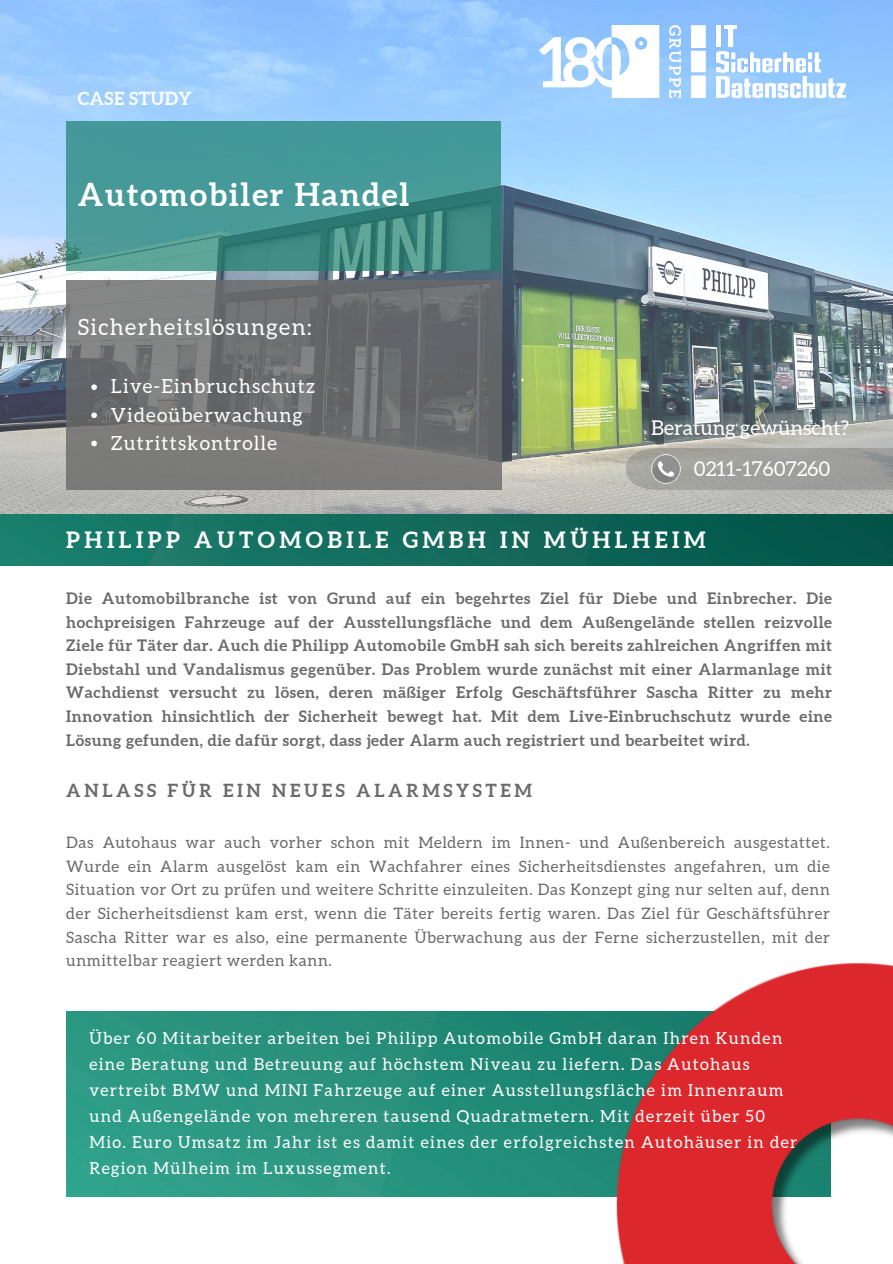
<style>
.page{position:relative;width:893px;height:1264px;background:#fff}
.page>*{position:absolute;margin:0;border:0;box-sizing:border-box;transform-origin:0 0}
.t1{font:700 31.5px "Aleo";letter-spacing:.06em;color:#fff}
.t2{font:700 22.5px "Aleo";letter-spacing:.2em;color:#fff}
.t3{font:22.5px "Aleo";letter-spacing:.06em;color:#fff}
.t4{font:20.4px "Aleo";color:#fff}
.t5{font:19.5px "Aleo";letter-spacing:.06em;color:#fff}
.t6{font:700 18px "Aleo";letter-spacing:.2em;color:#6a6a6a}
.t7{font:700 18px "Aleo";letter-spacing:.02em;color:#fff}
.t8{font:16.5px/25.8px "Aleo";letter-spacing:.08em;color:#fff}
.t9{font:700 15.75px/23.7px "Aleo";letter-spacing:.04em;color:#6a6a6a;text-align:justify}
.t10{font:15.75px/23.7px "Aleo";letter-spacing:.04em;color:#6a6a6a;text-align:justify}
</style>
<div class="page">
<img style="left:0;top:0;width:892px;height:565px">
<svg style="left:66px;top:280px;width:435px;height:210px;background:#727374"></svg>
<svg style="left:66px;top:121px;width:435px;height:149px;background:#449491"></svg>
<img style="left:539px;top:25px;width:306px;height:72px">
<img style="left:66px;top:1011px;width:549px;height:185px">
<img style="left:615px;top:963px;width:277px;height:300px">
<svg style="left:91px;top:384px;width:6px;height:6px"></svg>
<svg style="left:91px;top:412px;width:6px;height:6px"></svg>
<svg style="left:91px;top:440px;width:6px;height:6px"></svg>
<svg style="left:625px;top:448px;width:267px;height:42px;background:#a0a19d"></svg>
<img style="left:651px;top:454px;width:29px;height:29px">
<p class="t7" style="left:78px;top:88px;width:115px">CASE STUDY</p>
<p class="t1" style="left:78px;top:177px;width:333px">Automobiler Handel</p>
<p class="t3" style="left:78px;top:314px;width:235px">Sicherheitslösungen:</p>
<p class="t5" style="left:111px;top:375px;width:205px">Live-Einbruchschutz</p>
<h2 class="t5" style="left:111px;top:403px;width:193px">Videoüberwachung</h2>
<h6 class="t5" style="left:111px;top:432px;width:167px">Zutrittskontrolle</h6>
<p class="t4" style="left:651px;top:416px;width:199px">Beratung gewünscht?</p>
<p class="t4" style="left:693px;top:457px;width:138px">0211-17607260</p>
<p class="t2" style="left:66px;top:527px;width:641px">PHILIPP AUTOMOBILE GMBH IN MÜHLHEIM</p>
<p class="t9" style="left:66px;top:586px;width:767px">Die Automobilbranche ist von Grund auf ein begehrtes Ziel für Diebe und Einbrecher. Die hochpreisigen Fahrzeuge auf der Ausstellungsfläche und dem Außengelände stellen reizvolle Ziele für Täter dar. Auch die Philipp Automobile GmbH sah sich bereits zahlreichen Angriffen mit Diebstahl und Vandalismus gegenüber. Das Problem wurde zunächst mit einer Alarmanlage mit Wachdienst versucht zu lösen, deren mäßiger Erfolg Geschäftsführer Sascha Ritter zu mehr Innovation hinsichtlich der Sicherheit bewegt hat. Mit dem Live-Einbruchschutz wurde eine Lösung gefunden, die dafür sorgt, dass jeder Alarm auch registriert und bearbeitet wird.</p>
<p class="t6" style="left:66px;top:779px;width:467px">ANLASS FÜR EIN NEUES ALARMSYSTEM</p>
<p class="t10" style="left:66px;top:830px;width:765px">Das Autohaus war auch vorher schon mit Meldern im Innen- und Außenbereich ausgestattet.<br>Wurde ein Alarm ausgelöst kam ein Wachfahrer eines Sicherheitsdienstes angefahren, um die Situation vor Ort zu prüfen und weitere Schritte einzuleiten. Das Konzept ging nur selten auf, denn der Sicherheitsdienst kam erst, wenn die Täter bereits fertig waren. Das Ziel für Geschäftsführer Sascha Ritter war es also, eine permanente Überwachung aus der Ferne sicherzustellen, mit der unmittelbar reagiert werden kann.</p>
<h4 class="t8" style="left:89px;top:1025px;width:709px">Über 60 Mitarbeiter arbeiten bei Philipp Automobile GmbH daran Ihren Kunden eine Beratung und Betreuung auf höchstem Niveau zu liefern. Das Autohaus vertreibt BMW und MINI Fahrzeuge auf einer Ausstellungsfläche im Innenraum und Außengelände von mehreren tausend Quadratmetern. Mit derzeit über 50<br>Mio. Euro Umsatz im Jahr ist es damit eines der erfolgreichsten Autohäuser in der Region Mülheim im Luxussegment.</h4>
</div>
